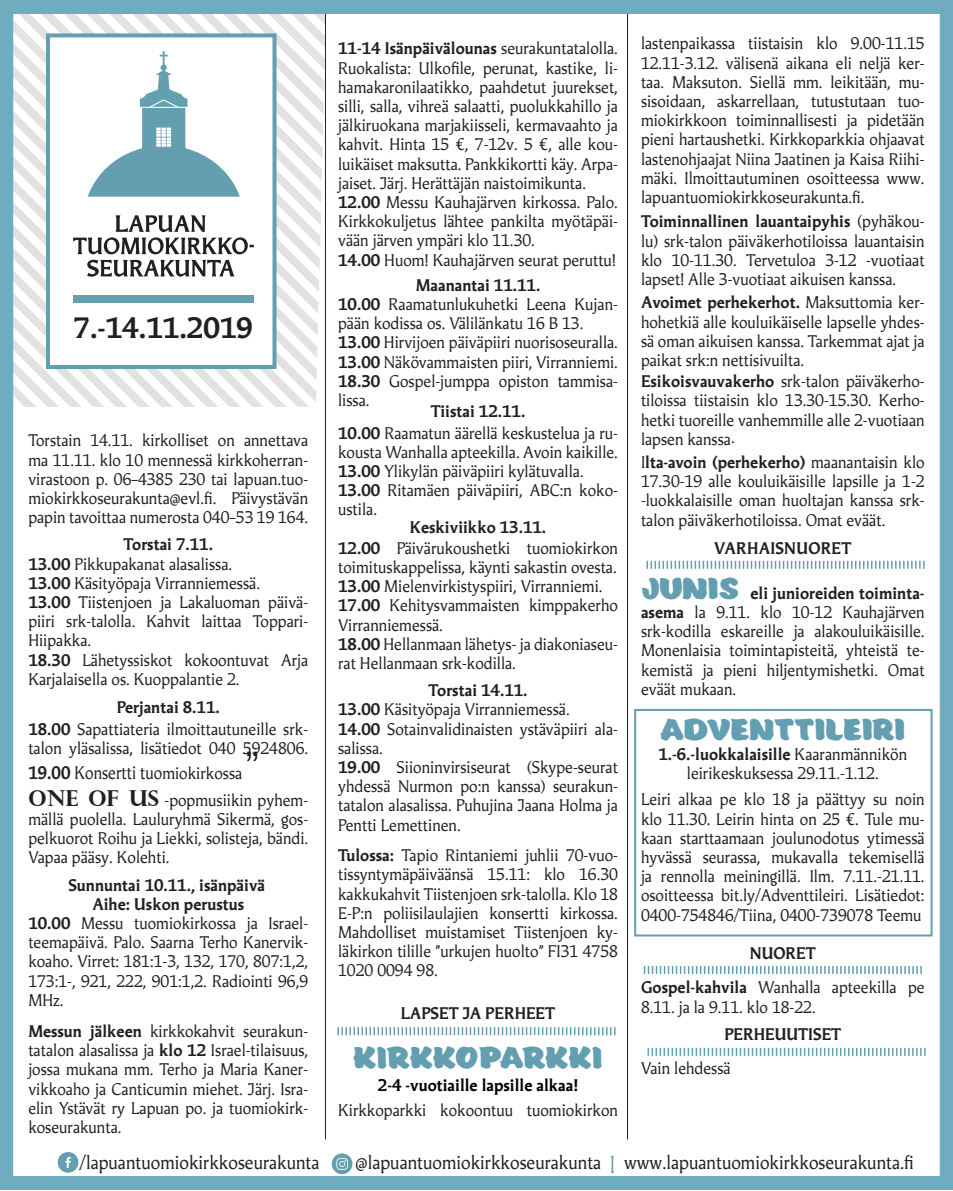
<style>
.page{position:relative;width:953px;height:1191px;background:#fff}
.page>*{position:absolute;margin:0;border:0;box-sizing:border-box;transform-origin:0 0}
.t1{font:700 28px "Eds Market";color:#639eb1}
.t2{font:700 28px "Martti";color:#231f20}
.t3{font:18px "Martti";color:#231f20}
.t4{font:17.2px "Martti";color:#231f20;scale:.93 1}
.t5{font:16px/19.2px "Martti";color:#231f20;text-align:justify}
.t6{font:700 16px "Martti";color:#231f20}
.t7{font:700 16px "Martti";color:#000}
.s1{font-weight:700}
.s2{font-size:16px}
.s3{font-family:"Perpetua Titling";font-weight:700;font-size:22px}
.s4{font-family:"Eds Market";font-weight:700;font-size:28px;color:#639eb1}
.s5{font-size:23.4px;color:#639eb1}
</style>
<div class="page">
<svg style="left:15px;top:15px;width:310px;height:392px"></svg>
<hr style="left:627px;top:0;width:1px;height:1139px;background:#231f20">
<hr style="left:325px;top:0;width:1px;height:1139px;background:#231f20">
<svg style="left:647px;top:1047px;width:278px;height:8px"></svg>
<svg style="left:337px;top:1027px;width:278px;height:8px"></svg>
<svg style="left:643px;top:966px;width:278px;height:8px"></svg>
<svg style="left:58px;top:1152px;width:20px;height:20px"></svg>
<svg style="left:332px;top:1153px;width:20px;height:21px"></svg>
<svg style="left:646px;top:561px;width:278px;height:8px"></svg>
<div style="left:634px;top:709px;width:298px;height:227px;border:2px solid #639eb1"></div>
<div style="left:46px;top:33px;width:230px;height:336px;background:#fff;border:4px solid #639eb1"></div>
<svg style="left:73px;top:215px;width:181px;height:62px"></svg>
<svg style="left:88px;top:51px;width:152px;height:146px"></svg>
<div style="left:73px;top:295px;width:181px;height:7px;background:#639eb1"></div>
<div style="left:0;top:0;width:952px;height:1190px;border:14px solid #6facc0"></div>
<p class="t2" style="left:73px;top:309px;width:181px">7.-14.11.2019</p>
<p class="t5" style="left:28px;top:431px;width:281px">Torstain 14.11. kirkolliset on annettava ma 11.11. klo 10 mennessä kirkkoherran&shy;virastoon p. 06–4385 230 tai lapuan.tuo&shy;miokirkkoseurakunta@evl.fi. Päivystävän papin tavoittaa numerosta 040–53 19 164.</p>
<p class="t6" style="left:123px;top:534px;width:91px">Torstai 7.11.</p>
<p class="t5" style="left:28px;top:554px;width:205px"><span class="s1">13.00</span> Pikkupakanat alasalissa.</p>
<p class="t5" style="left:28px;top:573px;width:233px"><span class="s1">13.00</span> Käsityöpaja Virranniemessä.</p>
<p class="t5" style="left:28px;top:592px;width:281px"><span class="s1">13.00</span> Tiistenjoen ja Lakaluoman päivä&shy;piiri srk-talolla. Kahvit laittaa Toppari-Hiipakka.</p>
<p class="t5" style="left:28px;top:650px;width:281px"><span class="s1">18.30</span> Lähetyssiskot kokoontuvat Arja<br>Karjalaisella os. Kuoppalantie 2.</p>
<p class="t6" style="left:117px;top:697px;width:104px">Perjantai 8.11.</p>
<p class="t5" style="left:28px;top:719px;width:281px"><span class="s1">18.00</span> Sapattiateria ilmoittautuneille srk&shy;talon yläsalissa, lisätiedot 040 5924806.</p>
<p class="t4" style="left:28px;top:762px;width:231px"><span class="s1">19.00</span> Konsertti tuo<span class="s2">miokirkossa</span></p>
<p class="t5" style="left:28px;top:790px;width:281px"><span class="s3">ONE OF US</span> -popmusiikin pyhem&shy;mällä puolella. Lauluryhmä Sikermä, gos&shy;pelkuorot Roihu ja Liekki, solisteja, bändi.<br>Vapaa pääsy. Kolehti.</p>
<p class="t6" style="left:68px;top:874px;width:198px">Sunnuntai 10.11., isänpäivä</p>
<p class="t6" style="left:92px;top:893px;width:153px">Aihe: Uskon perustus</p>
<p class="t5" style="left:28px;top:913px;width:281px"><span class="s1">10.00</span> Messu tuomiokirkossa ja Israel&shy;teemapäivä. Palo. Saarna Terho Kanervik&shy;koaho. Virret: 181:1-3, 132, 170, 807:1,2, 173:1-, 921, 222, 901:1,2. Radiointi 96,9<br>MHz.</p>
<p class="t5" style="left:28px;top:1021px;width:281px"><span class="s1">Messun jälkeen</span> kirkkokahvit seurakun&shy;tatalon alasalissa ja <span class="s1">klo 12</span> Israel-tilaisuus, jossa mukana mm. Terho ja Maria Kaner&shy;vikkoaho ja Canticumin miehet. Järj. Isra&shy;elin Ystävät ry Lapuan po. ja tuomiokirk&shy;koseurakunta.</p>
<p class="t5" style="left:338px;top:39px;width:281px"><span class="s1">11-14 Isänpäivälounas</span> seurakuntatalolla.<br>Ruokalista: Ulkofile, perunat, kastike, li&shy;hamakaronilaatikko, paahdetut juurekset, silli, salla, vihreä salaatti, puolukkahillo ja jälkiruokana marjakiisseli, kermavaahto ja kahvit. Hinta 15 €, 7-12v. 5 €, alle kou&shy;luikäiset maksutta. Pankkikortti käy. Arpa&shy;jaiset. Järj. Herättäjän naistoimikunta.</p>
<p class="t5" style="left:338px;top:193px;width:281px"><span class="s1">12.00</span> Messu Kauhajärven kirkossa. Palo.<br>Kirkkokuljetus lähtee pankilta myötäpäi&shy;vään järven ympäri klo 11.30.</p>
<p class="t5" style="left:338px;top:250px;width:279px"><span class="s1">14.00</span> Huom! Kauhajärven seurat peruttu!</p>
<p class="t6" style="left:416px;top:274px;width:126px">Maanantai 11.11.</p>
<p class="t5" style="left:338px;top:295px;width:281px"><span class="s1">10.00</span> Raamatunlukuhetki Leena Kujan&shy;pään kodissa os. Välilänkatu 16 B 13.</p>
<p class="t5" style="left:338px;top:333px;width:281px"><span class="s1">13.00</span> Hirvijoen päiväpiiri nuorisoseuralla.</p>
<p class="t5" style="left:338px;top:352px;width:281px"><span class="s1">13.00</span> Näkövammaisten piiri, Virranniemi.</p>
<p class="t5" style="left:338px;top:371px;width:281px"><span class="s1">18.30</span> Gospel-jumppa opiston tammisa&shy;lissa.</p>
<p class="t6" style="left:431px;top:401px;width:96px">Tiistai 12.11.</p>
<p class="t5" style="left:338px;top:423px;width:281px"><span class="s1">10.00</span> Raamatun äärellä keskustelua ja ru&shy;kousta Wanhalla apteekilla. Avoin kaikille.</p>
<p class="t5" style="left:338px;top:461px;width:247px"><span class="s1">13.00</span> Ylikylän päiväpiiri kylätuvalla.</p>
<p class="t5" style="left:338px;top:481px;width:281px"><span class="s1">13.00</span> Ritamäen päiväpiiri, ABC:n koko&shy;ustila.</p>
<p class="t6" style="left:410px;top:516px;width:138px">Keskiviikko 13.11.</p>
<p class="t5" style="left:338px;top:538px;width:281px"><span class="s1">12.00</span> Päivärukoushetki tuomiokirkon toimituskappelissa, käynti sakastin ovesta.</p>
<p class="t5" style="left:338px;top:577px;width:266px"><span class="s1">13.00</span> Mielenvirkistyspiiri, Virranniemi.</p>
<p class="t5" style="left:338px;top:596px;width:281px"><span class="s1">17.00</span> Kehitysvammaisten kimppakerho<br>Virranniemessä.</p>
<p class="t5" style="left:338px;top:634px;width:281px"><span class="s1">18.00</span> Hellanmaan lähetys- ja diakoniaseu&shy;rat Hellanmaan srk-kodilla.</p>
<p class="t6" style="left:428px;top:679px;width:100px">Torstai 14.11.</p>
<p class="t5" style="left:338px;top:700px;width:233px"><span class="s1">13.00</span> Käsityöpaja Virranniemessä.</p>
<p class="t5" style="left:338px;top:719px;width:281px"><span class="s1">14.00</span> Sotainvalidinaisten ystäväpiiri ala&shy;salissa.</p>
<p class="t5" style="left:338px;top:757px;width:281px"><span class="s1">19.00</span> Siioninvirsiseurat (Skype-seurat yhdessä Nurmon po:n kanssa) seurakun&shy;tatalon alasalissa. Puhujina Jaana Holma ja Pentti Lemettinen.</p>
<p class="t5" style="left:338px;top:845px;width:281px"><span class="s1">Tulossa:</span> Tapio Rintaniemi juhlii 70-vuo&shy;tissyntymäpäiväänsä 15.11: klo 16.30 kakkukahvit Tiistenjoen srk-talolla. Klo 18</p>
<p class="t5" style="left:338px;top:903px;width:281px">E-P:n poliisilaulajien konsertti kirkossa.<br>Mahdolliset muistamiset Tiistenjoen ky&shy;läkirkon tilille ”urkujen huolto” FI31 4758<br>1020 0094 98.</p>
<p class="t6" style="left:401px;top:1002px;width:156px">LAPSET JA PERHEET</p>
<p class="t1" style="left:353px;top:1041px;width:251px">KIRKKOPARKKI</p>
<p class="t7" style="left:378px;top:1074px;width:202px">2-4 -vuotiaille lapsille alkaa!</p>
<p class="t5" style="left:338px;top:1100px;width:281px">Kirkkoparkki kokoontuu tuomiokirkon</p>
<p class="t5" style="left:641px;top:34px;width:285px">lastenpaikassa tiistaisin klo 9.00-11.15<br>12.11-3.12. välisenä aikana eli neljä ker&shy;taa. Maksuton. Siellä mm. leikitään, mu&shy;sisoidaan, askarrellaan, tutustutaan tuo&shy;miokirkkoon toiminnallisesti ja pidetään pieni hartaushetki. Kirkkoparkkia ohjaavat lastenohjaajat Niina Jaatinen ja Kaisa Riihi&shy;mäki. Ilmoittautuminen osoitteessa www. lapuantuomiokirkkoseurakunta.fi.</p>
<p class="t5" style="left:641px;top:212px;width:285px"><span class="s1">Toiminnallinen lauantaipyhis</span> (pyhäkou&shy;lu) srk-talon päiväkerhotiloissa lauantaisin klo 10-11.30. Tervetuloa 3-12 -vuotiaat lapset! Alle 3-vuotiaat aikuisen kanssa.</p>
<p class="t5" style="left:641px;top:293px;width:285px"><span class="s1">Avoimet perhekerhot.</span> Maksuttomia ker&shy;hohetkiä alle kouluikäiselle lapselle yhdes&shy;sä oman aikuisen kanssa. Tarkemmat ajat ja paikat srk:n nettisivuilta.</p>
<p class="t5" style="left:641px;top:372px;width:285px"><span class="s1">Esikoisvauvakerho</span> srk-talon päiväkerho&shy;tiloissa tiistaisin klo 13.30-15.30. Kerho&shy;hetki tuoreille vanhemmille alle 2-vuotiaan lapsen kanssa.</p>
<p class="t5" style="left:641px;top:452px;width:285px">I<span class="s1">lta-avoin (perhekerho)</span> maanantaisin klo 17.30-19 alle kouluikäisille lapsille ja 1-2 -luokkalaisille oman huoltajan kanssa srk&shy;talon päiväkerhotiloissa. Omat eväät.</p>
<p class="t6" style="left:714px;top:537px;width:139px">VARHAISNUORET</p>
<p class="t5" style="left:641px;top:583px;width:285px"><span class="s4">JUNIS</span> <span class="s1">eli junioreiden toiminta&shy;asema</span> la 9.11. klo 10-12 Kauhajärven srk-kodilla eskareille ja alakouluikäisille.<br>Monenlaisia toimintapisteitä, yhteistä te&shy;kemistä ja pieni hiljentymishetki. Omat eväät mukaan.</p>
<p class="t1" style="left:660px;top:714px;width:246px">ADVENTTILEIRI</p>
<p class="t5" style="left:658px;top:744px;width:250px;text-align:center"><span class="s1">1.-6.-luokkalaisille</span> Kaaranmännikön leirikeskuksessa 29.11.-1.12.</p>
<p class="t5" style="left:641px;top:790px;width:285px">Leiri alkaa pe klo 18 ja päättyy su noin klo 11.30. Leirin hinta on 25 €. Tule mu&shy;kaan starttaamaan joulunodotus ytimessä hyvässä seurassa, mukavalla tekemisellä ja rennolla meiningillä. Ilm. 7.11.-21.11. osoitteessa bit.ly/Adventtileiri. Lisätiedot:<br>0400-754846/Tiina, 0400-739078 Teemu</p>
<p class="t6" style="left:749px;top:942px;width:67px">NUORET</p>
<p class="t5" style="left:641px;top:978px;width:285px"><span class="s1">Gospel-kahvila</span> Wanhalla apteekilla pe<br>8.11. ja la 9.11. klo 18-22.</p>
<p class="t6" style="left:724px;top:1023px;width:118px">PERHEUUTISET</p>
<p class="t5" style="left:641px;top:1058px;width:91px">Vain lehdessä</p>
<p class="t3" style="left:80px;top:1151px;width:241px">/lapuantuomiokirkkoseurakunta</p>
<p class="t3" style="left:355px;top:1151px;width:560px">@lapuantuomiokirkkoseurakunta <span class="s5">I</span> www.lapuantuomiokirkkoseurakunta.fi</p>
</div>
